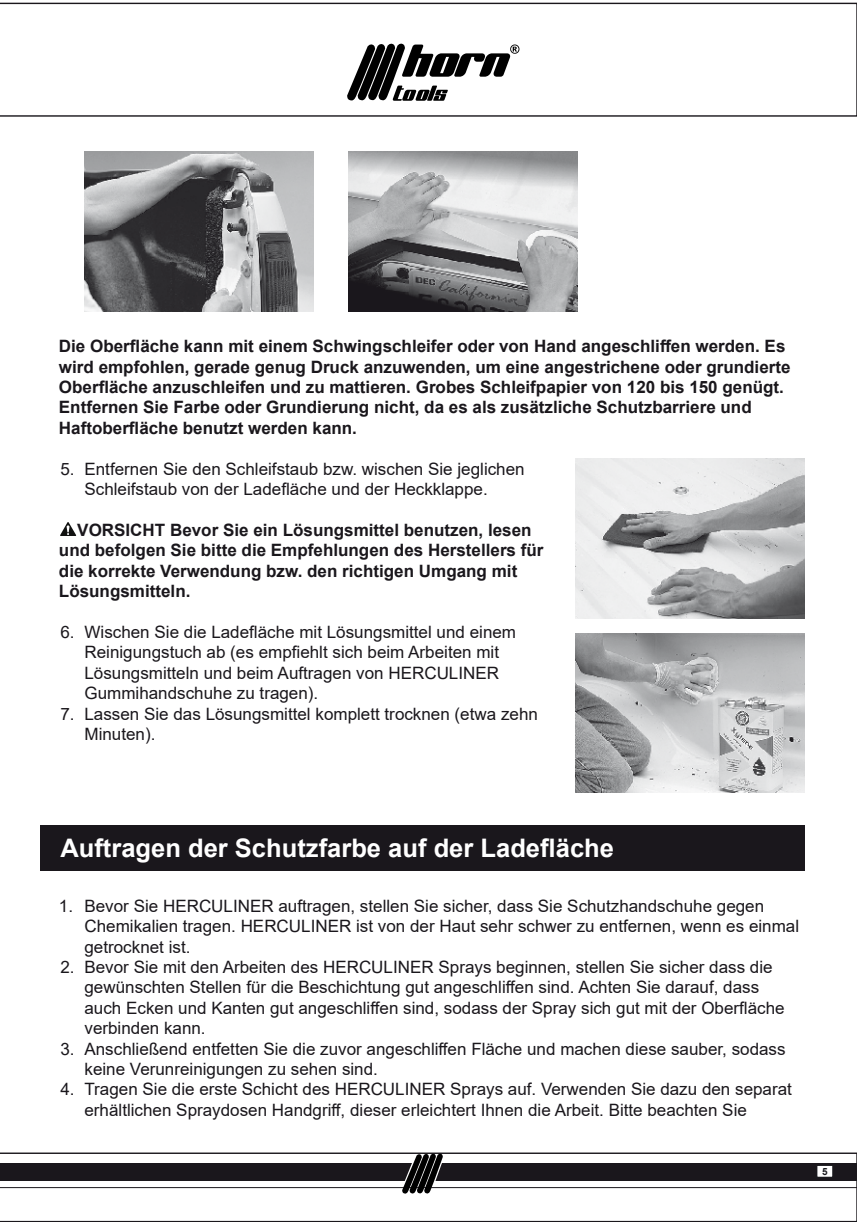
<style>
.page{position:relative;width:857px;height:1225px;background:#fff}
.page>*{position:absolute;margin:0;border:0;box-sizing:border-box;transform-origin:0 0}
.t1{font:700 25.6px "Arial";color:#fff}
.t2{font:17px/20.4px "Arial";color:#1a171c}
.t3{font:700 17px/20.4px "Arial";color:#1a171c}
.t4{font:700 10px "Arial";color:#1b1c20}
</style>
<div class="page">
<svg style="left:0;top:3px;width:856px;height:114px"></svg>
<svg style="left:346px;top:43px;width:173px;height:58px"></svg>
<img style="left:84px;top:152px;width:229px;height:159px">
<img style="left:348px;top:152px;width:229px;height:159px">
<svg style="left:60px;top:522px;width:16px;height:14px"></svg>
<img style="left:575px;top:459px;width:229px;height:159px">
<img style="left:575px;top:633px;width:229px;height:160px">
<div style="left:40px;top:825px;width:764px;height:45px;background:#1a171c"></div>
<svg style="left:0;top:1152px;width:856px;height:70px"></svg>
<div style="left:0;top:1163px;width:856px;height:17px;background:#1a171c"></div>
<div style="left:816px;top:1165px;width:16px;height:12px;background:#fff"></div>
<div style="left:816px;top:1165px;width:16px;height:12px;border:1px solid #1b1c20"></div>
<svg style="left:401px;top:1153px;width:42px;height:41px"></svg>
<p class="t3" style="left:59px;top:336px;width:732px">Die Oberfläche kann mit einem Schwingschleifer oder von Hand angeschliffen werden. Es wird empfohlen, gerade genug Druck anzuwenden, um eine angestrichene oder grundierte Oberfläche anzuschleifen und zu mattieren. Grobes Schleifpapier von 120 bis 150 genügt.<br>Entfernen Sie Farbe oder Grundierung nicht, da es als zusätzliche Schutzbarriere und Haftoberfläche benutzt werden kann.</p>
<p class="t2" style="left:84px;top:460px;width:441px;text-indent:-24px">5. Entfernen Sie den Schleifstaub bzw. wischen Sie jeglichen<br>Schleifstaub von der Ladefläche und der Heckklappe.</p>
<p class="t3" style="left:59px;top:520px;width:486px;text-indent:18px">VORSICHT Bevor Sie ein Lösungsmittel benutzen, lesen und befolgen Sie bitte die Empfehlungen des Herstellers für die korrekte Verwendung bzw. den richtigen Umgang mit Lösungsmitteln.</p>
<p class="t2" style="left:60px;top:623px;width:457px;text-align:center">6. Wischen Sie die Ladefläche mit Lösungsmittel und einem<br>Reinigungstuch ab (es empfiehlt sich beim Arbeiten mit<br>Lösungsmitteln und beim Auftragen von HERCULINER</p>
<p class="t2" style="left:84px;top:684px;width:235px">Gummihandschuhe zu tragen).</p>
<p class="t2" style="left:84px;top:705px;width:454px;text-indent:-24px">7. Lassen Sie das Lˆsungsmittel komplett trocknen (etwa zehn<br>Minuten).</p>
<p class="t1" style="left:60px;top:830px;width:555px">Auftragen der Schutzfarbe auf der Ladefläche</p>
<p class="t2" style="left:84px;top:897px;width:715px;text-indent:-26px">1. Bevor Sie HERCULINER auftragen, stellen Sie sicher, dass Sie Schutzhandschuhe gegen<br>Chemikalien tragen. HERCULINER ist von der Haut sehr schwer zu entfernen, wenn es einmal</p>
<p class="t2" style="left:84px;top:938px;width:107px">getrocknet ist.</p>
<p class="t2" style="left:84px;top:958px;width:701px;text-indent:-24px">2. Bevor Sie mit den Arbeiten des HERCULINER Sprays beginnen, stellen Sie sicher dass die gewünschten Stellen für die Beschichtung gut angeschliffen sind. Achten Sie darauf, dass auch Ecken und Kanten gut angeschliffen sind, sodass der Spray sich gut mit der Oberfläche verbinden kann.</p>
<p class="t2" style="left:84px;top:1040px;width:702px;text-indent:-24px">3. Anschließend entfetten Sie die zuvor angeschliffen Fläche und machen diese sauber, sodass keine Verunreinigungen zu sehen sind.</p>
<p class="t2" style="left:60px;top:1080px;width:732px">4. Tragen Sie die erste Schicht des HERCULINER Sprays auf. Verwenden Sie dazu den separat</p>
<p class="t2" style="left:84px;top:1099px;width:663px">erhältlichen Spraydosen Handgriff, dieser erleichtert Ihnen die Arbeit. Bitte beachten Sie</p>
<p class="t4" style="left:821px;top:1167px;width:7px">5</p>
</div>
